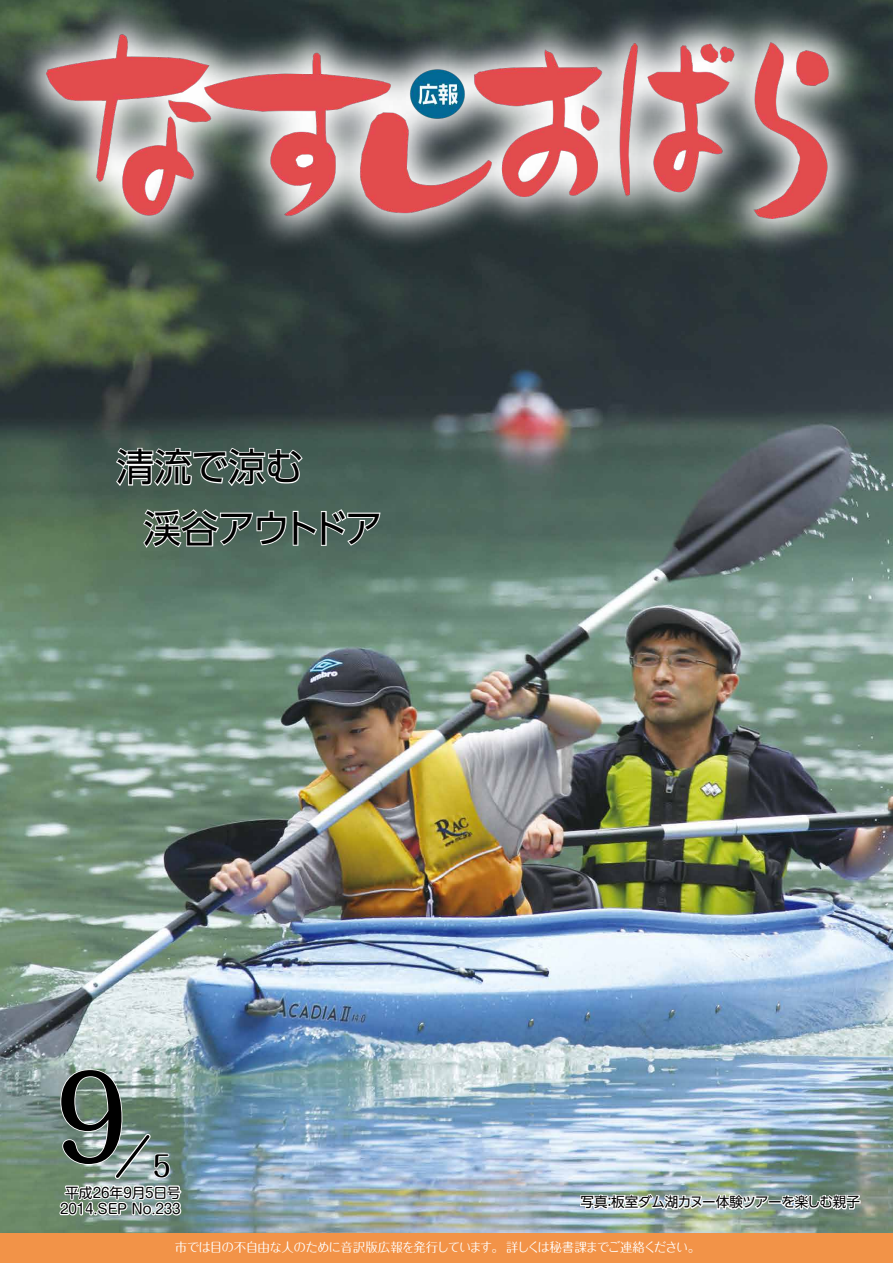
<style>
.page{position:relative;width:893px;height:1263px;background:#fff}
.page>*{position:absolute;margin:0;border:0;box-sizing:border-box;transform-origin:0 0}
.t1{font:500 114.75px "Maru Fo Pro";color:#000;scale:.9 1}
.t2{font:38.25px/61.7px "UD Shin Go Pro";letter-spacing:-.02em;color:#000}
.t3{font:500 28.65px "Maru Fo Pro";color:#000;scale:.9 1}
.t4{font:13.8px "Shin M Go Pro";letter-spacing:-.01em;color:#000}
.t5{font:13.8px "UD Shin Go Pro";letter-spacing:-.025em;color:#000}
.t6{font:12.75px "Maru Fo Pro";letter-spacing:-.075em;color:#fff}
</style>
<div class="page">
<img style="left:0;top:0;width:893px;height:1233px">
<div style="left:0;top:1233px;width:893px;height:30px;background:#f29348"></div>
<svg style="left:8px;top:0;width:859px;height:257px;background:#3c4a44"></svg>
<img style="left:46px;top:33px;width:784px;height:185px">
<img style="left:579px;top:1189px;width:125px;height:27px">
<div style="left:702px;top:1200px;width:14px;height:4px;border:2px solid #fff"></div>
<svg style="left:714px;top:1189px;width:56px;height:22px"></svg>
<div style="left:768px;top:1200px;width:14px;height:4px;border:2px solid #fff"></div>
<svg style="left:780px;top:1193px;width:83px;height:24px"></svg>
<svg style="left:114px;top:446px;width:190px;height:41px"></svg>
<svg style="left:142px;top:508px;width:240px;height:41px"></svg>
<svg style="left:58px;top:1029px;width:125px;height:204px;background:#9dafa7"></svg>
<h2 class="t2" style="left:143px;top:435px;width:241px;text-indent:-27px">清流で涼む<br>渓谷アウトドア</h2>
<h1 class="t1" style="left:55px;top:1027px;width:82px">9</h1>
<h3 class="t3" style="left:153px;top:1143px;width:22px">5</h3>
<p class="t4" style="left:65px;top:1181px;width:117px">平成26年9月5日号</p>
<p class="t4" style="left:60px;top:1198px;width:122px">2014.SEP No.233</p>
<p class="t5" style="left:581px;top:1191px;width:281px">写真板室ダム湖カヌー体験ツアーを楽しむ親子</p>
<p class="t5" style="left:603px;top:1191px;width:15px">：</p>
<p class="t6" style="left:175px;top:1236px;width:527px">市では目の不自由な人のために音訳版広報を発行しています。詳しくは秘書課までご連絡ください。</p>
</div>
